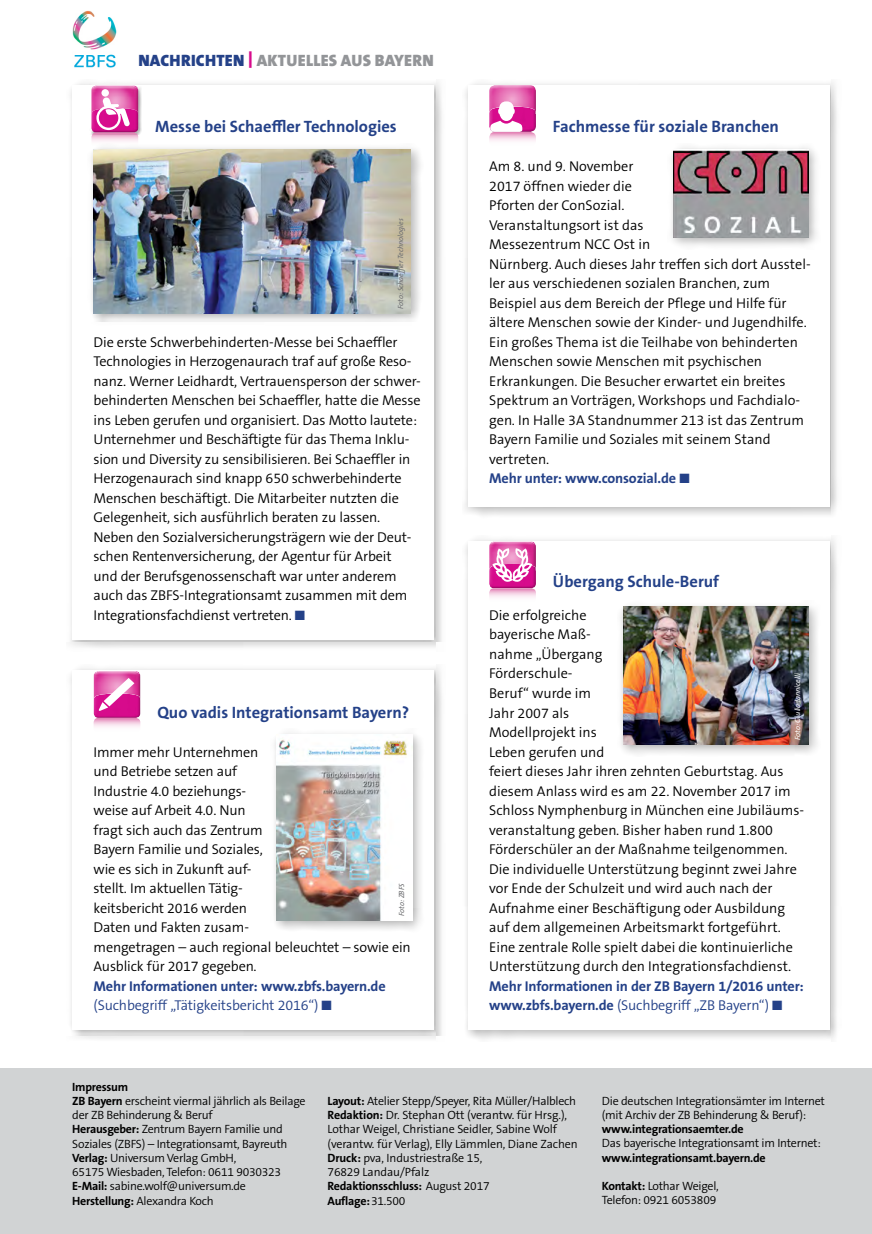
<style>
.page{position:relative;width:872px;height:1234px;background:#fff}
.page>*{position:absolute;margin:0;border:0;box-sizing:border-box;transform-origin:0 0}
.t1{font:700 16.5px "The Sans B W7";color:#244188}
.t2{font:900 16.5px "The Sans B W9";letter-spacing:.015em;color:#939598}
.t3{font:300 14.25px/19.5px "The Sans B W4";letter-spacing:-.01em;color:#000}
.t4{font:700 14.25px/19.5px "The Sans B W7";letter-spacing:-.01em;color:#244188}
.t5{font:300 14.25px "The Sans B W4";letter-spacing:-.01em;color:#244188}
.t6{font:300 12px/14.2px "The Sans B W4";letter-spacing:-.02em;color:#000}
.t7{font:italic 7.5px "The Sans B W5 Plain";color:#6d6e71}
.t8{font:italic 7.5px "The Sans B W5 Plain";color:#fff}
.s1{color:#244188}
.s2{color:#d70b8c}
.s3{font-family:"The Sans B W4";font-weight:300}
.s4{font-family:"The Sans B W7";font-weight:700}
</style>
<div class="page">
<div style="left:0;top:1068px;width:872px;height:165px;background:#d1d3d4"></div>
<div style="left:66px;top:79px;width:380px;height:572px;background:#000;opacity:.3"></div>
<div style="left:72px;top:85px;width:362px;height:554px;background:#fff"></div>
<div style="left:462px;top:79px;width:379px;height:439px;background:#000;opacity:.3"></div>
<div style="left:468px;top:85px;width:361px;height:421px;background:#fff"></div>
<div style="left:66px;top:664px;width:380px;height:377px;background:#000;opacity:.3"></div>
<div style="left:72px;top:670px;width:362px;height:359px;background:#fff"></div>
<div style="left:462px;top:535px;width:379px;height:506px;background:#000;opacity:.3"></div>
<div style="left:468px;top:541px;width:361px;height:488px;background:#fff"></div>
<img style="left:73px;top:10px;width:44px;height:58px">
<div style="left:87px;top:143px;width:336px;height:182px;background:#000;opacity:.3"></div>
<img style="left:94px;top:149px;width:317px;height:164px">
<div style="left:89px;top:86px;width:53px;height:49px;background:#000;opacity:.3"></div>
<div style="left:88px;top:82px;width:52px;height:50px;background:#fff;opacity:.6"></div>
<svg style="left:91px;top:132px;width:47px;height:16px"></svg>
<div style="left:90px;top:667px;width:52px;height:50px;background:#f4f4f4"></div>
<div style="left:91px;top:671px;width:53px;height:47px;background:#000;opacity:.3"></div>
<svg style="left:94px;top:717px;width:46px;height:16px"></svg>
<div style="left:270px;top:728px;width:155px;height:204px;background:#000;opacity:.3"></div>
<img style="left:276px;top:734px;width:136px;height:186px">
<div style="left:485px;top:82px;width:53px;height:49px;background:#f5f5f5"></div>
<div style="left:487px;top:86px;width:52px;height:46px;background:#fff"></div>
<svg style="left:489px;top:132px;width:47px;height:15px"></svg>
<div style="left:667px;top:143px;width:153px;height:107px;background:#000;opacity:.3"></div>
<img style="left:673px;top:149px;width:135px;height:88px">
<div style="left:486px;top:538px;width:52px;height:49px;background:#f1f1f1"></div>
<div style="left:487px;top:541px;width:53px;height:47px;background:#fff"></div>
<svg style="left:489px;top:588px;width:47px;height:15px"></svg>
<div style="left:617px;top:600px;width:203px;height:156px;background:#000;opacity:.3"></div>
<img style="left:623px;top:606px;width:185px;height:138px">
<svg style="left:489px;top:85px;width:47px;height:47px"></svg>
<svg style="left:94px;top:671px;width:46px;height:46px;background:#e055aa"></svg>
<svg style="left:489px;top:541px;width:47px;height:47px"></svg>
<h2 class="t2" style="left:138px;top:50px;width:297px"><span class="s1">NACHRICHTEN</span> <span class="s2">|</span> AKTUELLES AUS BAYERN</h2>
<p class="t1" style="left:155px;top:116px;width:243px">Messe bei Schaefer Technologies</p>
<p class="t7" style="left:396px;top:309px;width:92px;rotate:-90deg">Foto: Schaefer Technologies</p>
<p class="t3" style="left:94px;top:332px;width:329px">Die erste Schwerbehinderten-Messe bei Schaeffler Technologies in Herzogenaurach traf auf große Reso&shy;nanz. Werner Leidhardt, Vertrauensperson der schwer&shy;behinderten Menschen bei Schaeffler, hatte die Messe ins Leben gerufen und organisiert. Das Motto lautete:<br>Unternehmer und Beschäftigte für das Thema Inklu&shy;sion und Diversity zu sensibilisieren. Bei Schaeffler in Herzogenaurach sind knapp 650 schwerbehinderte Menschen beschäftigt. Die Mitarbeiter nutzten die Gelegenheit, sich ausführlich beraten zu lassen.<br>Neben den Sozialversicherungsträgern wie der Deut&shy;schen Rentenversicherung, der Agentur für Arbeit<br>und der Berufsgenossenschaft war unter anderem auch das ZBFS-Integrationsamt zusammen mit dem Integrationsfachdienst vertreten. <span class="s1">■</span></p>
<p class="t1" style="left:157px;top:701px;width:253px">Quo vadis Integrationsamt Bayern?</p>
<p class="t3" style="left:94px;top:742px;width:319px">Immer mehr Unternehmen<br>und Betriebe setzen auf<br>Industrie 4.0 beziehungs-<br>weise auf Arbeit 4.0. Nun<br>fragt sich auch das Zentrum<br>Bayern Familie und Soziales,<br>wie es sich in Zukunft auf-<br>stellt. Im aktuellen Tätig-<br>keitsbericht 2016 werden<br>Daten und Fakten zusam-<br>mengetragen – auch regional beleuchtet – sowie ein<br>Ausblick für 2017 gegeben.</p>
<p class="t4" style="left:94px;top:975px;width:294px">Mehr Informationen unter: www.zbfs.bayern.de</p>
<p class="t5" style="left:94px;top:996px;width:240px">(Suchbegriff „Tätigkeitsbericht 2016“) ■</p>
<p class="t7" style="left:397px;top:916px;width:34px;rotate:-90deg">Foto: ZBFS</p>
<p class="t1" style="left:553px;top:116px;width:227px">Fachmesse für soziale Branchen</p>
<p class="t3" style="left:489px;top:157px;width:323px">Am 8. und 9. November<br>2017 öffnen wieder die<br>Pforten der ConSozial.<br>Veranstaltungsort ist das<br>Messezentrum NCC Ost in<br>Nürnberg. Auch dieses Jahr treffen sich dort Ausstel&shy;ler aus verschiedenen sozialen Branchen, zum Beispiel aus dem Bereich der Pflege und Hilfe für ältere Menschen sowie der Kinder- und Jugendhilfe.<br>Ein großes Thema ist die Teilhabe von behinderten Menschen sowie Menschen mit psychischen Erkrankungen. Die Besucher erwartet ein breites Spektrum an Vorträgen, Workshops und Fachdialo&shy;gen. In Halle 3A Standnummer 213 ist das Zentrum Bayern Familie und Soziales mit seinem Stand vertreten.</p>
<p class="t4" style="left:489px;top:468px;width:202px">Mehr unter: www.consozial.de ■</p>
<p class="t1" style="left:553px;top:570px;width:168px">Übergang Schule-Beruf</p>
<p class="t3" style="left:489px;top:605px;width:99px">Die erfolgreiche</p>
<p class="t3" style="left:489px;top:625px;width:316px">bayerische Maß-<br>nahme „Übergang<br>Förderschule-<br>Beruf“ wurde im<br>Jahr 2007 als<br>Modellprojekt ins<br>Leben gerufen und<br>feiert dieses Jahr ihren zehnten Geburtstag. Aus diesem Anlass wird es am 22. November 2017 im Schloss Nymphenburg in München eine Jubiläums&shy;veranstaltung geben. Bisher haben rund 1.800<br>Förderschüler an der Maßnahme teilgenommen.<br>Die individuelle Unterstützung beginnt zwei Jahre vor Ende der Schulzeit und wird auch nach der Aufnahme einer Beschäftigung oder Ausbildung auf dem allgemeinen Arbeitsmarkt fortgeführt.<br>Eine zentrale Rolle spielt dabei die kontinuierliche Unterstützung durch den Integrationsfachdienst.</p>
<p class="t8" style="left:793px;top:740px;width:69px;rotate:-90deg">Foto: Giulia Iannicelli</p>
<p class="t4" style="left:489px;top:975px;width:316px">Mehr Informationen in der ZB Bayern 1/2016 unter: www.zbfs.bayern.de <span class="s3">(Suchbegriff „ZB Bayern“)</span> ■</p>
<p class="t6" style="left:72px;top:1079px;width:235px"><span class="s4">Impressum<br>ZB Bayern</span> erscheint viermal jährlich als Beilage der ZB Behinderung &amp; Beruf<br><span class="s4">Herausgeber:</span> Zentrum Bayern Familie und Soziales (ZBFS) – Integrationsamt, Bayreuth <span class="s4">Verlag:</span> Universum Verlag GmbH,<br>65175 Wiesbaden, Telefon: 0611 9030323<br><span class="s4">E-Mail:</span> sabine.wolf@universum.de <span class="s4">Herstellung:</span> Alexandra Koch</p>
<p class="t6" style="left:327px;top:1093px;width:252px"><span class="s4">Layout:</span> Atelier Stepp/Speyer, Rita Müller/Halblech <span class="s4">Redaktion:</span> Dr. Stephan Ott (verantw. für Hrsg.), Lothar Weigel, Christiane Seidler, Sabine Wolf (verantw. für Verlag), Elly Lämmlen, Diane Zachen <span class="s4">Druck:</span> pva, Industriestraße 15,<br>76829 Landau/Pfalz<br><span class="s4">Redaktionsschluss:</span> August 2017<br><span class="s4">Auflage:</span>31.500</p>
<p class="t6" style="left:602px;top:1093px;width:224px">Die deutschen Integrationsämter im Internet (mit Archiv der ZB Behinderung &amp; Beruf): <span class="s4">www.integrationsaemter.de<br></span>Das bayerische Integrationsamt im Internet: <span class="s4">www.integrationsamt.bayern.de</span></p>
<p class="t6" style="left:602px;top:1178px;width:118px"><span class="s4">Kontakt:</span> Lothar Weigel,<br>Telefon: 0921 6053809</p>
</div>
